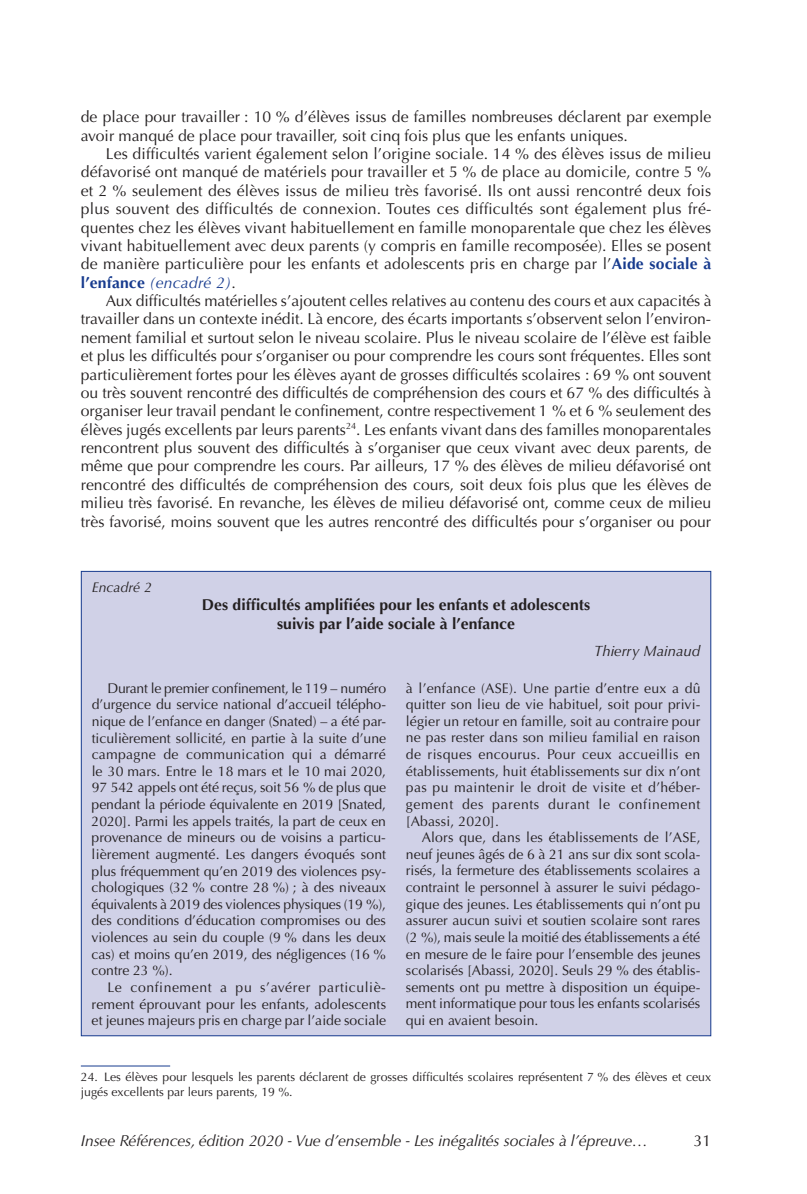
<style>
.page{position:relative;width:807px;height:1194px;background:#fff}
.page>*{position:absolute;margin:0;border:0;box-sizing:border-box;transform-origin:0 0}
.t1{font:15.75px/18.4px "Optima LT Std";color:#231f20;text-align:justify}
.t2{font:700 15.75px/18.4px "Optima LT Std";color:#231f20;text-align:center}
.t3{font:italic 15.75px "Optima LT Std";letter-spacing:-.01em;color:#231f20}
.t4{font:italic 14.88px "Optima LT Std";color:#231f20}
.t5{font:14px/16.6px "Optima LT Std";color:#231f20;text-align:justify}
.t6{font:italic 14px "Optima LT Std";color:#231f20}
.t7{font:12.25px/14.9px "Optima LT Std";color:#231f20}
.s1{font-weight:700;color:#173b8e}
.s2{font-style:italic;color:#173b8e}
</style>
<div class="page">
<hr style="left:81px;top:1065px;width:89px;height:1px;background:#173b8e">
<div style="left:81px;top:571px;width:629px;height:464px;background:#d0d1e7"></div>
<p class="t1" style="left:81px;top:108px;width:632px">de place pour travailler : 10 % d’élèves issus de familles nombreuses déclarent par exemple avoir manqué de place pour travailler, soit cinq fois plus que les enfants uniques.</p>
<p class="t1" style="left:81px;top:145px;width:632px;text-indent:25px">Les difficultés varient également selon l’origine sociale. 14 % des élèves issus de milieu défavorisé ont manqué de matériels pour travailler et 5 % de place au domicile, contre 5 % et 2 % seulement des élèves issus de milieu très favorisé. Ils ont aussi rencontré deux fois plus souvent des difficultés de connexion. Toutes ces difficultés sont également plus fré‑ quentes chez les élèves vivant habituellement en famille monoparentale que chez les élèves vivant habituellement avec deux parents (y compris en famille recomposée). Elles se posent de manière particulière pour les enfants et adolescents pris en charge par l’<span class="s1">Aide sociale à l’enfance</span> <span class="s2">(encadré 2)</span>.</p>
<p class="t1" style="left:81px;top:292px;width:632px;text-indent:25px">Aux difficultés matérielles s’ajoutent celles relatives au contenu des cours et aux capacités à travailler dans un contexte inédit. Là encore, des écarts importants s’observent selon l’environ‑ nement familial et surtout selon le niveau scolaire. Plus le niveau scolaire de l’élève est faible et plus les difficultés pour s’organiser ou pour comprendre les cours sont fréquentes. Elles sont particulièrement fortes pour les élèves ayant de grosses difficultés scolaires : 69 % ont souvent ou très souvent rencontré des difficultés de compréhension des cours et 67 % des difficultés à organiser leur travail pendant le confinement, contre respectivement 1 % et 6 % seulement des élèves jugés excellents par leurs parents<sup>24</sup>. Les enfants vivant dans des familles monoparentales rencontrent plus souvent des difficultés à s’organiser que ceux vivant avec deux parents, de même que pour comprendre les cours. Par ailleurs, 17 % des élèves de milieu défavorisé ont rencontré des difficultés de compréhension des cours, soit deux fois plus que les élèves de milieu très favorisé. En revanche, les élèves de milieu défavorisé ont, comme ceux de milieu très favorisé, moins souvent que les autres rencontré des difficultés pour s’organiser ou pour</p>
<p class="t6" style="left:92px;top:579px;width:62px">Encadré 2</p>
<p class="t2" style="left:202px;top:596px;width:390px">Des difficultés amplifiées pour les enfants et adolescents suivis par l’aide sociale à l’enfance</p>
<p class="t4" style="left:594px;top:642px;width:108px">Thierry Mainaud</p>
<p class="t5" style="left:92px;top:680px;width:296px;text-indent:16px">Durant le premier confinement, le 119 – numéro d’urgence du service national d’accueil télépho‑ nique de l’enfance en danger (Snated) – a été par‑ ticulièrement sollicité, en partie à la suite d’une campagne de communication qui a démarré le 30 mars. Entre le 18 mars et le 10 mai 2020, 97 542 appels ont été reçus, soit 56 % de plus que pendant la période équivalente en 2019 [Snated, 2020]. Parmi les appels traités, la part de ceux en provenance de mineurs ou de voisins a particu‑ lièrement augmenté. Les dangers évoqués sont plus fréquemment qu’en 2019 des violences psy‑ chologiques (32 % contre 28 %) ; à des niveaux équivalents à 2019 des violences physiques (19 %), des conditions d’éducation compromises ou des violences au sein du couple (9 % dans les deux cas) et moins qu’en 2019, des négligences (16 % contre 23 %).</p>
<p class="t5" style="left:92px;top:979px;width:296px;text-indent:16px">Le confinement a pu s’avérer particuliè‑ rement éprouvant pour les enfants, adolescents et jeunes majeurs pris en charge par l’aide sociale</p>
<p class="t5" style="left:406px;top:679px;width:296px">à l’enfance (ASE). Une partie d’entre eux a dû quitter son lieu de vie habituel, soit pour privi‑ légier un retour en famille, soit au contraire pour ne pas rester dans son milieu familial en raison de risques encourus. Pour ceux accueillis en établissements, huit établissements sur dix n’ont pas pu maintenir le droit de visite et d’héber‑ gement des parents durant le confinement [Abassi, 2020].</p>
<p class="t5" style="left:406px;top:829px;width:296px;text-indent:16px">Alors que, dans les établissements de l’ASE, neuf jeunes âgés de 6 à 21 ans sur dix sont scola‑ risés, la fermeture des établissements scolaires a contraint le personnel à assurer le suivi pédago‑ gique des jeunes. Les établissements qui n’ont pu assurer aucun suivi et soutien scolaire sont rares (2 %), mais seule la moitié des établissements a été en mesure de le faire pour l’ensemble des jeunes scolarisés [Abassi, 2020]. Seuls 29 % des établis‑ sements ont pu mettre à disposition un équipe‑ ment informatique pour tous les enfants scolarisés qui en avaient besoin.</p>
<p class="t7" style="left:81px;top:1069px;width:631px">24. Les élèves pour lesquels les parents déclarent de grosses difficultés scolaires représentent 7 % des élèves et ceux jugés excellents par leurs parents, 19 %.</p>
<p class="t3" style="left:81px;top:1131px;width:568px">Insee Références, édition 2020 - Vue d’ensemble - Les inégalités sociales à l’épreuve…</p>
<p class="t1" style="left:693px;top:1131px;width:19px">31</p>
</div>
